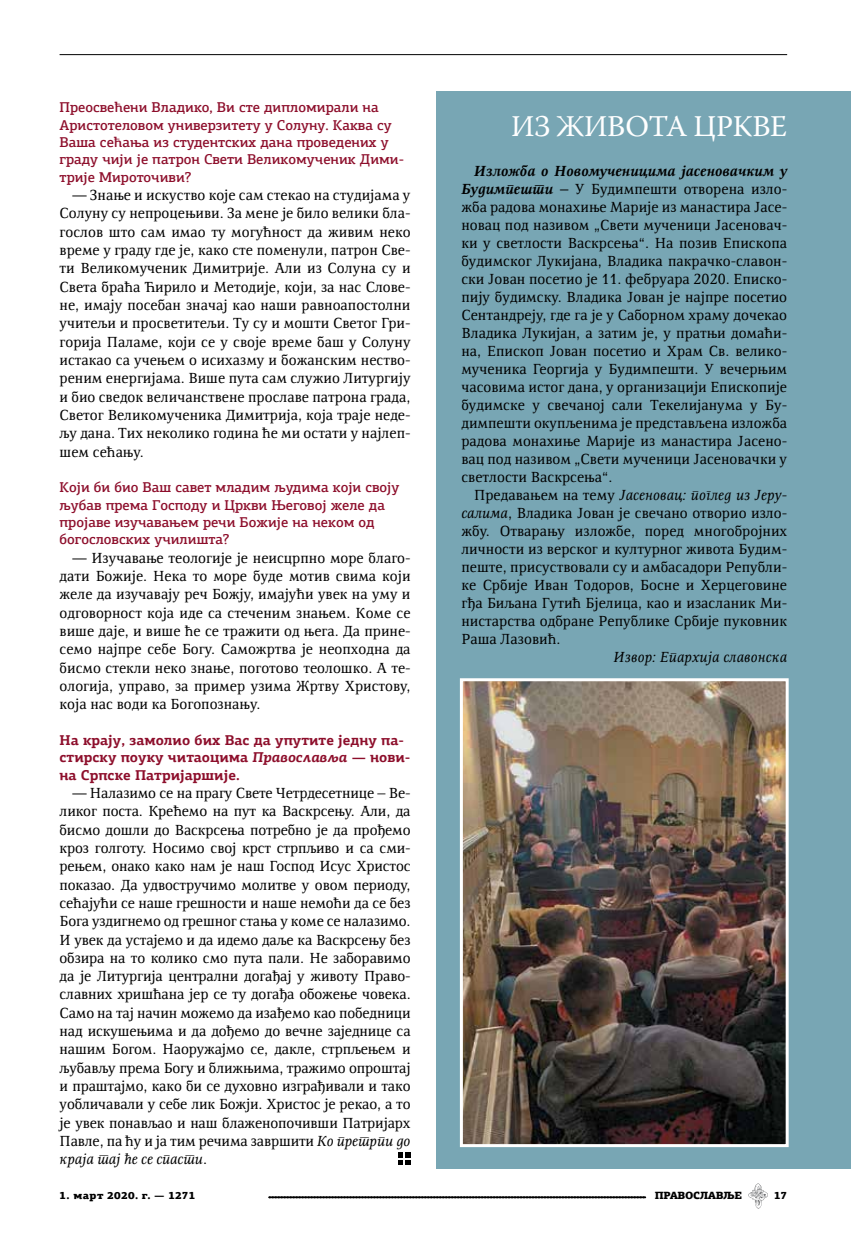
<style>
.page{position:relative;width:851px;height:1234px;background:#fff}
.page>*{position:absolute;margin:0;border:0;box-sizing:border-box;transform-origin:0 0}
.t1{font:30px "Warnock Pro";letter-spacing:-.01em;color:#fff}
.t2{font:15px/18.3px "Resavska BG";color:#000;text-align:justify}
.t3{font:italic 15px "Resavska BG";color:#000}
.t4{font:500 14.25px/17.4px "PF Agora Slab Pro";color:#8d0e2b}
.t5{font:700 14.25px/17.4px "PF Agora Slab Pro";color:#8d0e2b}
.t6{font:900 10.5px "PF Agora Slab Pro";letter-spacing:.035em;color:#000}
.t7{font:900 10.5px "PF Agora Slab Pro";letter-spacing:-.035em;color:#000}
.s1{font-weight:700}
.s2{font-style:italic}
.s3{font-weight:700;font-style:italic}
</style>
<div class="page">
<svg style="left:268px;top:1196px;width:377px;height:1px"></svg>
<svg style="left:748px;top:1183px;width:19px;height:25px"></svg>
<hr style="left:60px;top:54px;width:727px;height:1px;background:#000">
<div style="left:436px;top:91px;width:414px;height:1077px;background:#78a6b4"></div>
<img style="left:464px;top:682px;width:320px;height:460px">
<div style="left:460px;top:678px;width:328px;height:468px;border:3px solid #fff"></div>
<svg style="left:398px;top:1152px;width:12px;height:12px"></svg>
<p class="t4" style="left:60px;top:98px;width:346px">Преосвећени Владико, Ви сте дипломирали на Аристотеловом универзитету у Солуну. Каква су Ваша сећања из студентских дана проведених у граду чији је патрон Свети Великомученик Дими&shy;трије Мироточиви?</p>
<p class="t2" style="left:60px;top:186px;width:352px;text-indent:13px"><span class="s1">—</span> Знање и искуство које сам стекао на студијама у Солуну су непроцењиви. За мене је било велики бла&shy;гослов што сам имао ту могућност да живим неко време у граду где је, како сте поменули, патрон Све&shy;ти Великомученик Димитрије. Али из Солуна су и Света браћа Ћирило и Методије, који, за нас Слове&shy;не, имају посебан значај као наши равноапостолни учитељи и просветитељи. Ту су и мошти Светог Гри&shy;горија Паламе, који се у своје време баш у Солуну истакао са учењем о исихазму и божанским нество&shy;реним енергијама. Више пута сам служио Литургију и био сведок величанствене прославе патрона града, Светог Великомученика Димитрија, која траје неде&shy;љу дана. Тих неколико година ће ми остати у најлеп&shy;шем сећању.</p>
<p class="t4" style="left:60px;top:478px;width:341px">Који би био Ваш савет младим људима који своју љубав према Господу и Цркви Његовој желе да пројаве изучавањем речи Божије на неком од богословских училишта?</p>
<p class="t2" style="left:60px;top:548px;width:352px;text-indent:13px"><span class="s1">—</span> Изучавање теологије је неисцрпно море благо&shy;дати Божије. Нека то море буде мотив свима који желе да изучавају реч Божју, имајући увек на уму и одговорност која иде са стеченим знањем. Коме се више даје, и више ће се тражити од њега. Да прине&shy;семо најпре себе Богу. Саможртва је неопходна да бисмо стекли неко знање, поготово теолошко. А те&shy;ологија, управо, за пример узима Жртву Христову, која нас води ка Богопознању.</p>
<p class="t5" style="left:60px;top:731px;width:352px">На крају, замолио бих Вас да упутите једну па&shy;стирску поуку читаоцима <span class="s2">Православља</span> — нови&shy;на Српске Патријаршије.</p>
<p class="t2" style="left:60px;top:783px;width:352px;text-indent:13px"><span class="s1">—</span> Налазимо се на прагу Свете Четрдесетнице – Ве&shy;ликог поста. Крећемо на пут ка Васкрсењу. Али, да бисмо дошли до Васкрсења потребно је да прођемо кроз голготу. Носимо свој крст стрпљиво и са сми&shy;рењем, онако како нам је наш Господ Исус Христос показао. Да удвостручимо молитве у овом периоду, сећајући се наше грешности и наше немоћи да се без Бога уздигнемо од грешног стања у коме се налазимо.<br>И увек да устајемо и да идемо даље ка Васкрсењу без обзира на то колико смо пута пали. Не заборавимо да је Литургија централни догађај у животу Право&shy;славних хришћана јер се ту догађа обожење човека.<br>Само на тај начин можемо да изађемо као победници над искушењима и да дођемо до вечне заједнице са нашим Богом. Наоружајмо се, дакле, стрпљењем и љубављу према Богу и ближњима, тражимо опроштај и праштајмо, како би се духовно изграђивали и тако уобличавали у себе лик Божји. Христос је рекао, а то је увек понављао и наш блаженопочивши Патријарх Павле, па ћу и ја тим речима завршити <span class="s2">Ко претрпи до краја тај ће се спасти</span>.</p>
<h1 class="t1" style="left:511px;top:108px;width:277px">ИЗ ЖИВОТА ЦРКВЕ</h1>
<p class="t2" style="left:461px;top:162px;width:327px;text-indent:13px"><span class="s3">Изложба о Новомученицима јасеновачким у Будимпешти –</span> У Будимпешти отворена изло&shy;жба радова монахиње Марије из манастира Јасе&shy;новац под називом „Свети мученици Јасеновач&shy;ки у светлости Васкрсења“. На позив Епископа будимског Лукијана, Владика пакрачко-славон&shy;ски Јован посетио је 11. фебруара 2020. Еписко&shy;пију будимску. Владика Јован је најпре посетио Сентандреју, где га је у Саборном храму дочекао Владика Лукијан, а затим је, у пратњи домаћи&shy;на, Епископ Јован посетио и Храм Св. велико&shy;мученика Георгија у Будимпешти. У вечерњим часовима истог дана, у организацији Епископије будимске у свечаној сали Текелијанума у Бу&shy;димпешти окупљенима је представљена изложба радова монахиње Марије из манастира Јасено&shy;вац под називом „Свети мученици Јасеновачки у светлости Васкрсења“.</p>
<p class="t2" style="left:461px;top:486px;width:327px;text-indent:13px">Предавањем на тему <span class="s2">Јасеновац: поглед из Јеру&shy;салима</span>, Владика Јован је свечано отворио изло&shy;жбу. Отварању изложбе, поред многобројних личности из верског и културног живота Будим&shy;пеште, присуствовали су и амбасадори Републи&shy;ке Србије Иван Тодоров, Босне и Херцеговине гђа Биљана Гутић Бјелица, као и изасланик Ми&shy;нистарства одбране Републике Србије пуковник Раша Лазовић.</p>
<p class="t3" style="left:614px;top:648px;width:175px">Извор: Епархија славонска</p>
<p class="t6" style="left:60px;top:1188px;width:137px">1. март 2020. г. — 1271</p>
<p class="t7" style="left:654px;top:1188px;width:89px">ПРАВОСЛАВЉЕ</p>
<p class="t7" style="left:774px;top:1188px;width:14px">17</p>
</div>
